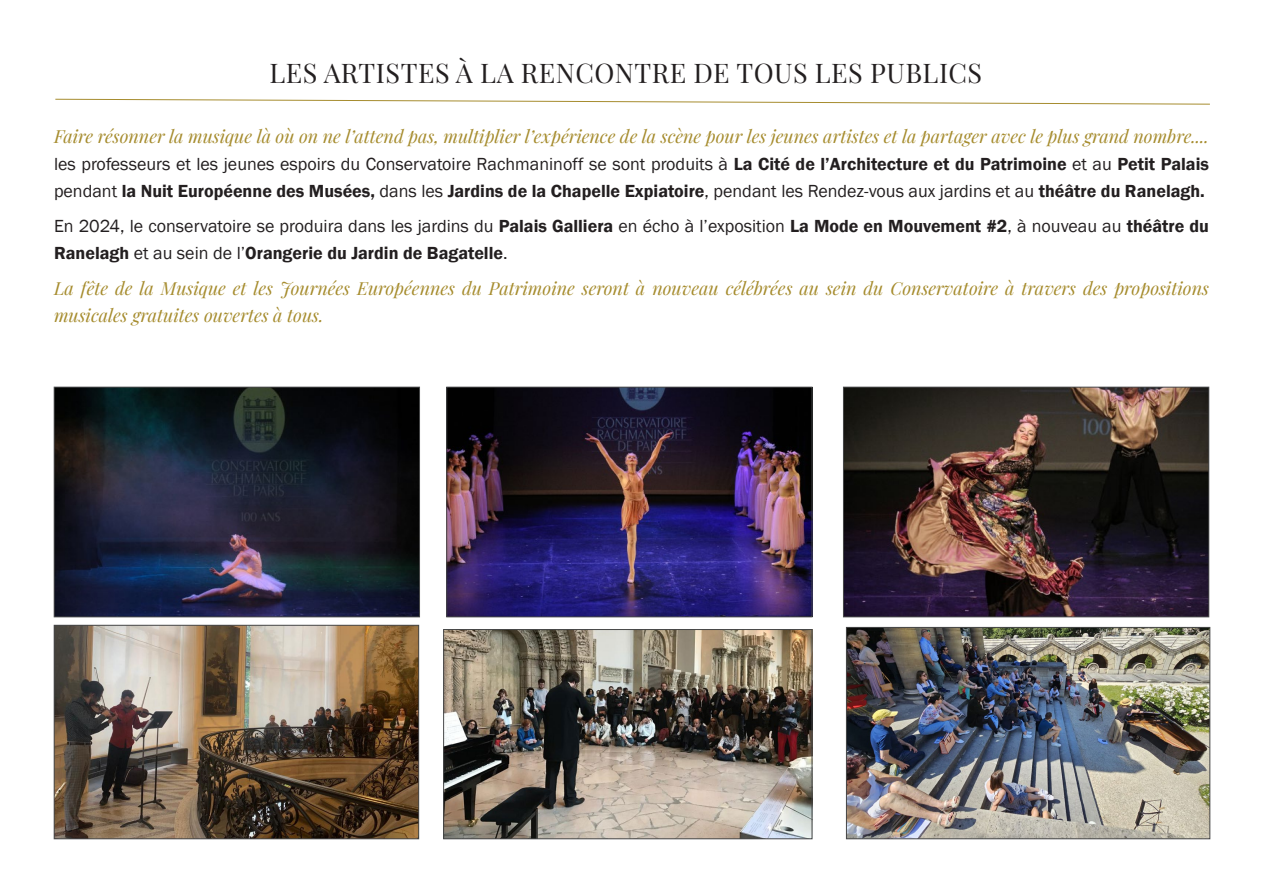
<style>
.page{position:relative;width:1263px;height:893px;background:#fff}
.page>*{position:absolute;margin:0;border:0;box-sizing:border-box;transform-origin:0 0}
.t1{font:27px "Playfair Display";letter-spacing:.02em;color:#231f20}
.t2{font:italic 18px/27px "Playfair Display";color:#a68c2e;text-align:justify}
.t3{font:18px/27px "Franklin Gothic";color:#231f20}
.s1{font-family:"Franklin Gothic";font-style:normal;color:#231f20}
.s2{font-family:"Franklin Gothic";font-weight:600;font-style:normal;color:#231f20}
.s3{font-weight:600}
</style>
<div class="page">
<img style="left:56px;top:627px;width:361px;height:210px">
<div style="left:54px;top:625px;width:365px;height:214px;border:1px solid #464748"></div>
<img style="left:445px;top:631px;width:365px;height:206px">
<div style="left:443px;top:629px;width:369px;height:210px;border:1px solid #464748"></div>
<img style="left:848px;top:629px;width:360px;height:208px">
<div style="left:846px;top:627px;width:364px;height:212px;border:1px solid #464748"></div>
<svg style="left:55px;top:98px;width:1155px;height:7px"></svg>
<img style="left:56px;top:389px;width:362px;height:226px">
<div style="left:54px;top:387px;width:366px;height:230px;border:1px solid #464748"></div>
<img style="left:448px;top:389px;width:362px;height:226px">
<div style="left:446px;top:387px;width:366px;height:230px;border:1px solid #464748"></div>
<img style="left:845px;top:389px;width:362px;height:226px">
<div style="left:843px;top:387px;width:366px;height:230px;border:1px solid #464748"></div>
<p class="t1" style="left:269px;top:52px;width:714px">LES ARTISTES À LA RENCONTRE DE TOUS LES PUBLICS</p>
<p class="t2" style="left:54px;top:121px;width:1156px">Faire résonner la musique là où on ne l’attend pas, multiplier l’expérience de la scène pour les jeunes artistes et la partager avec le plus grand nombre.... <span class="s1">les professeurs et les jeunes espoirs du Conservatoire Rachmaninoff se sont produits à</span> <span class="s2">La Cité de l’Architecture et du Patrimoine</span> <span class="s1">et au</span> <span class="s2">Petit Palais </span><span class="s1">pendant</span> <span class="s2">la Nuit Européenne des Musées,</span> <span class="s1">dans les</span> <span class="s2">Jardins de la Chapelle Expiatoire</span><span class="s1">, pendant les Rendez-vous aux jardins et au</span> <span class="s2">théâtre du Ranelagh.</span></p>
<p class="t3" style="left:54px;top:213px;width:1156px">En 2024, le conservatoire se produira dans les jardins du <span class="s3">Palais Galliera</span> en écho à l’exposition <span class="s3">La Mode en Mouvement #2</span>, à nouveau au <span class="s3">théâtre du<br>Ranelagh</span> et au sein de l’<span class="s3">Orangerie du Jardin de Bagatelle</span>.</p>
<p class="t2" style="left:54px;top:273px;width:1156px">La fête de la Musique et les Journées Européennes du Patrimoine seront à nouveau célébrées au sein du Conservatoire à travers des propositions musicales gratuites ouvertes à tous.</p>
</div>
